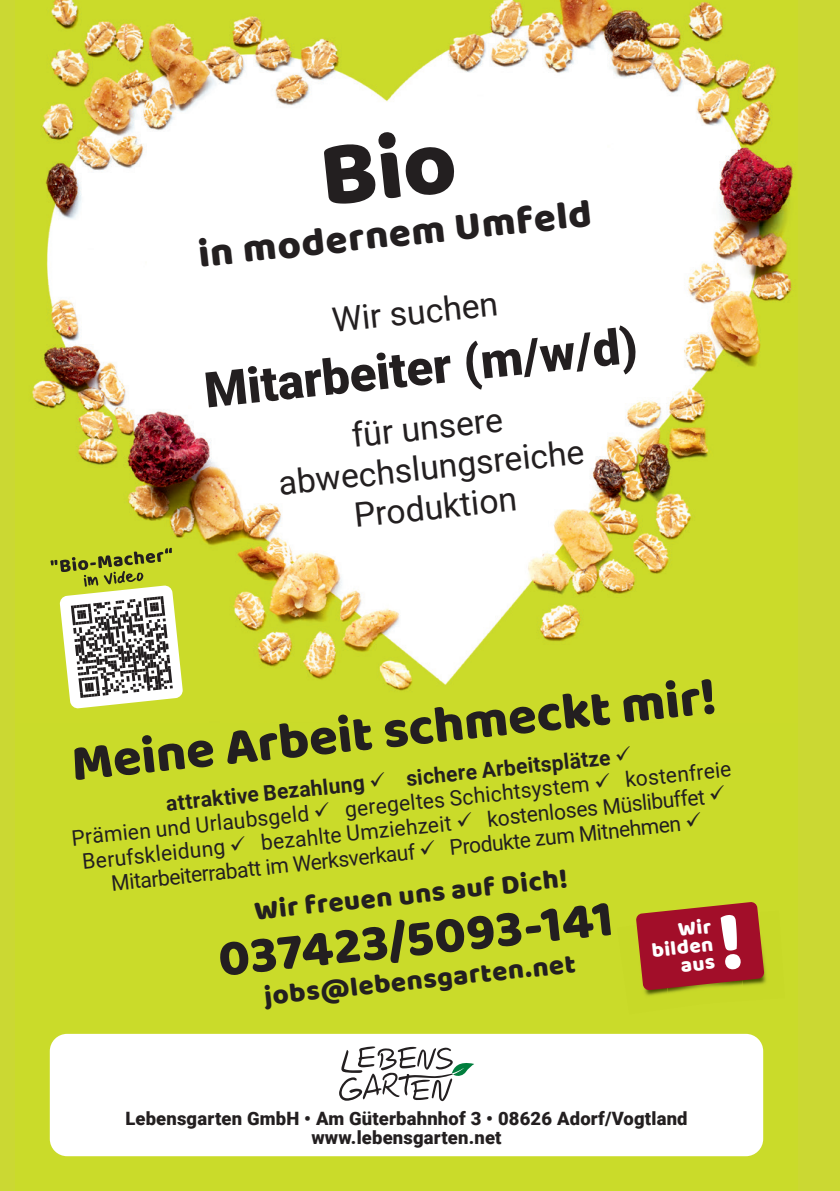
<style>
.page{position:relative;width:840px;height:1191px;background:#fff}
.page>*{position:absolute;margin:0;border:0;box-sizing:border-box;transform-origin:0 0}
.t1{font:52.2px "Baloo Chettan";color:#231f20}
.t2{font:900 49px "Roboto";color:#231f20}
.t3{font:39.8px "Baloo Chettan";color:#231f20}
.t4{font:33.8px/39.8px "Roboto";color:#231f20;text-align:center}
.t5{font:27.6px "Baloo Chettan";color:#231f20}
.t6{font:21.4px/24.6px "Roboto";color:#231f20;text-align:center}
.t7{font:20.8px/17.8px "Baloo Chettan";color:#fff;text-align:right}
.t8{font:900 18.4px/18.4px "Roboto";letter-spacing:.01em;color:#231f20;text-align:center}
.s1{font-weight:700}
</style>
<div class="page">
<div style="left:0;top:0;width:839px;height:1191px;background:#cbd833"></div>
<div style="left:15px;top:0;width:782px;height:1191px;background:#cadb2a"></div>
<img style="left:32px;top:0;width:761px;height:709px">
<div style="left:50px;top:1033px;width:712px;height:123px;background:#fff;border-radius:17px"></div>
<svg style="left:50px;top:548px;width:133px;height:160px"></svg>
<img style="left:644px;top:990px;width:18px;height:6px">
<img style="left:662px;top:990px;width:26px;height:4px">
<svg style="left:636px;top:902px;width:128px;height:88px"></svg>
<svg style="left:339px;top:1046px;width:135px;height:55px"></svg>
<div style="left:323px;top:131px;width:133px;height:74px;background:#fff"></div>
<h3 class="t3" style="left:195px;top:225px;width:396px;rotate:-6deg">in modernem Umfeld</h3>
<h3 class="t4" style="left:330px;top:299px;width:168px;rotate:-6deg">Wir suchen</h3>
<h2 class="t2" style="left:201px;top:356px;width:436px;rotate:-6deg">Mitarbeiter (m/w/d)</h2>
<h3 class="t4" style="left:272px;top:422px;width:309px;rotate:-6deg">für unsere abwechslungsreiche<br>Produktion</h3>
<h1 class="t1" style="left:67px;top:725px;width:649px;rotate:-6deg">Meine Arbeit schmeckt mir!</h1>
<p class="t6" style="left:68px;top:800px;width:664px;rotate:-6deg"><span class="s1">attraktive Bezahlung</span> ✓ <span class="s1">sichere Arbeitsplätze</span> ✓<br>Prämien und Urlaubsgeld ✓ geregeltes Schichtsystem ✓ kostenfreie Berufskleidung ✓ bezahlte Umziehzeit ✓ kostenloses Müslibuffet ✓ Mitarbeiterrabatt im Werksverkauf ✓ Produkte zum Mitnehmen ✓</p>
<p class="t5" style="left:252px;top:891px;width:315px;rotate:-6deg">Wir freuen uns auf Dich!</p>
<h1 class="t1" style="left:214px;top:921px;width:398px;rotate:-6deg">037423/5093-141</h1>
<p class="t7" style="left:648px;top:923px;width:63px;rotate:-6deg">Wir bilden aus</p>
<p class="t5" style="left:262px;top:976px;width:314px;rotate:-6deg">jobs@lebensgarten.net</p>
<p class="t8" style="left:125px;top:1108px;width:563px">Lebensgarten GmbH • Am Güterbahnhof 3 • 08626 Adorf/Vogtland www.lebensgarten.net</p>
</div>
